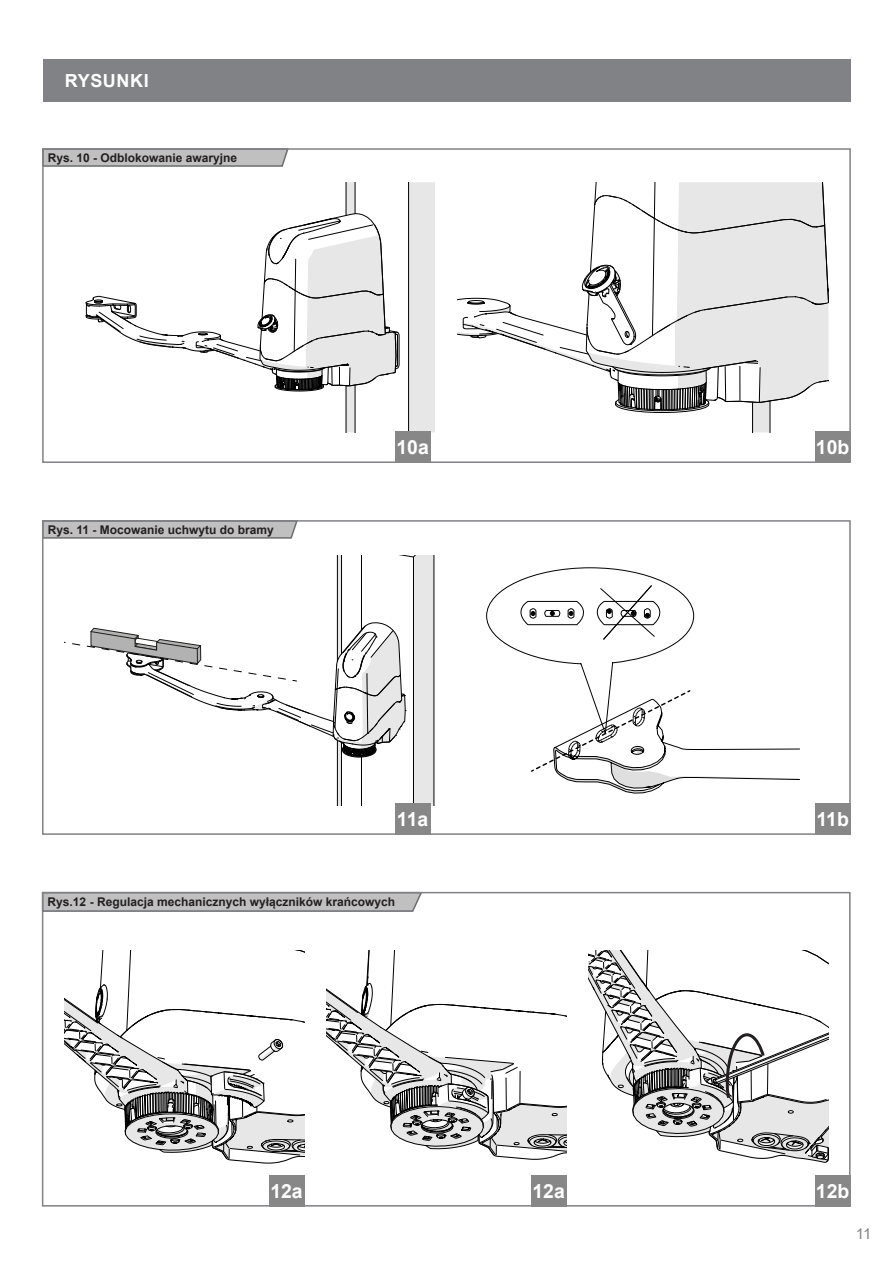
<style>
.page{position:relative;width:893px;height:1263px;background:#fff}
.page>*{position:absolute;margin:0;border:0;box-sizing:border-box;transform-origin:0 0}
.t1{font:700 19.5px "Arial";color:#fff}
.t2{font:700 18px "Arial";letter-spacing:.035em;color:#fff}
.t3{font:15px "Arial";color:#808285}
.t4{font:700 12px "Arial";color:#231f20}
</style>
<div class="page">
<svg style="left:45px;top:151px;width:243px;height:16px;background:#b9b9b9"></svg>
<div style="left:42px;top:148px;width:809px;height:315px;border:2px solid #808285"></div>
<svg style="left:45px;top:523px;width:252px;height:16px;background:#b9b9ba"></svg>
<div style="left:42px;top:520px;width:809px;height:315px;border:2px solid #808285"></div>
<svg style="left:41px;top:891px;width:383px;height:21px;background:#bcbcbc"></svg>
<div style="left:42px;top:892px;width:809px;height:314px;border:2px solid #808285"></div>
<div style="left:43px;top:60px;width:808px;height:42px;background:#808285"></div>
<svg style="left:345px;top:182px;width:90px;height:250px;fill:#e7e7e7"></svg>
<hr style="left:346px;top:386px;width:1px;height:46px;background:#000">
<hr style="left:346px;top:182px;width:1px;height:33px;background:#000">
<hr style="left:408px;top:182px;width:1px;height:250px;background:#000">
<hr style="left:355px;top:385px;width:1px;height:47px;background:#000">
<hr style="left:355px;top:182px;width:1px;height:32px;background:#000">
<svg style="left:86px;top:213px;width:314px;height:206px"></svg>
<svg style="left:64px;top:555px;width:371px;height:250px"></svg>
<svg style="left:458px;top:182px;width:371px;height:281px"></svg>
<svg style="left:486px;top:567px;width:314px;height:226px"></svg>
<svg style="left:326px;top:950px;width:240px;height:209px"></svg>
<svg style="left:64px;top:950px;width:241px;height:213px"></svg>
<svg style="left:588px;top:950px;width:241px;height:213px"></svg>
<div style="left:815px;top:432px;width:35px;height:31px;background:#878787"></div>
<div style="left:395px;top:432px;width:35px;height:31px;background:#878787"></div>
<div style="left:815px;top:803px;width:35px;height:32px;background:#878787"></div>
<div style="left:395px;top:803px;width:35px;height:32px;background:#878787"></div>
<div style="left:815px;top:1175px;width:35px;height:31px;background:#878787"></div>
<div style="left:531px;top:1175px;width:35px;height:31px;background:#878787"></div>
<div style="left:269px;top:1175px;width:35px;height:31px;background:#878787"></div>
<p class="t2" style="left:65px;top:68px;width:86px">RYSUNKI</p>
<p class="t4" style="left:48px;top:149px;width:191px">Rys. 10 - Odblokowanie awaryjne</p>
<p class="t4" style="left:48px;top:521px;width:228px">Rys. 11 - Mocowanie uchwytu do bramy</p>
<p class="t1" style="left:396px;top:434px;width:34px">10a</p>
<p class="t1" style="left:816px;top:434px;width:35px">10b</p>
<p class="t1" style="left:397px;top:806px;width:33px">11a</p>
<p class="t1" style="left:816px;top:806px;width:34px">11b</p>
<p class="t4" style="left:48px;top:893px;width:349px">Rys.12 - Regulacja mechanicznych wyłączników krańcowych</p>
<p class="t1" style="left:270px;top:1177px;width:34px">12a</p>
<p class="t1" style="left:532px;top:1177px;width:34px">12a</p>
<p class="t1" style="left:816px;top:1177px;width:35px">12b</p>
<p class="t3" style="left:856px;top:1223px;width:17px">11</p>
</div>
